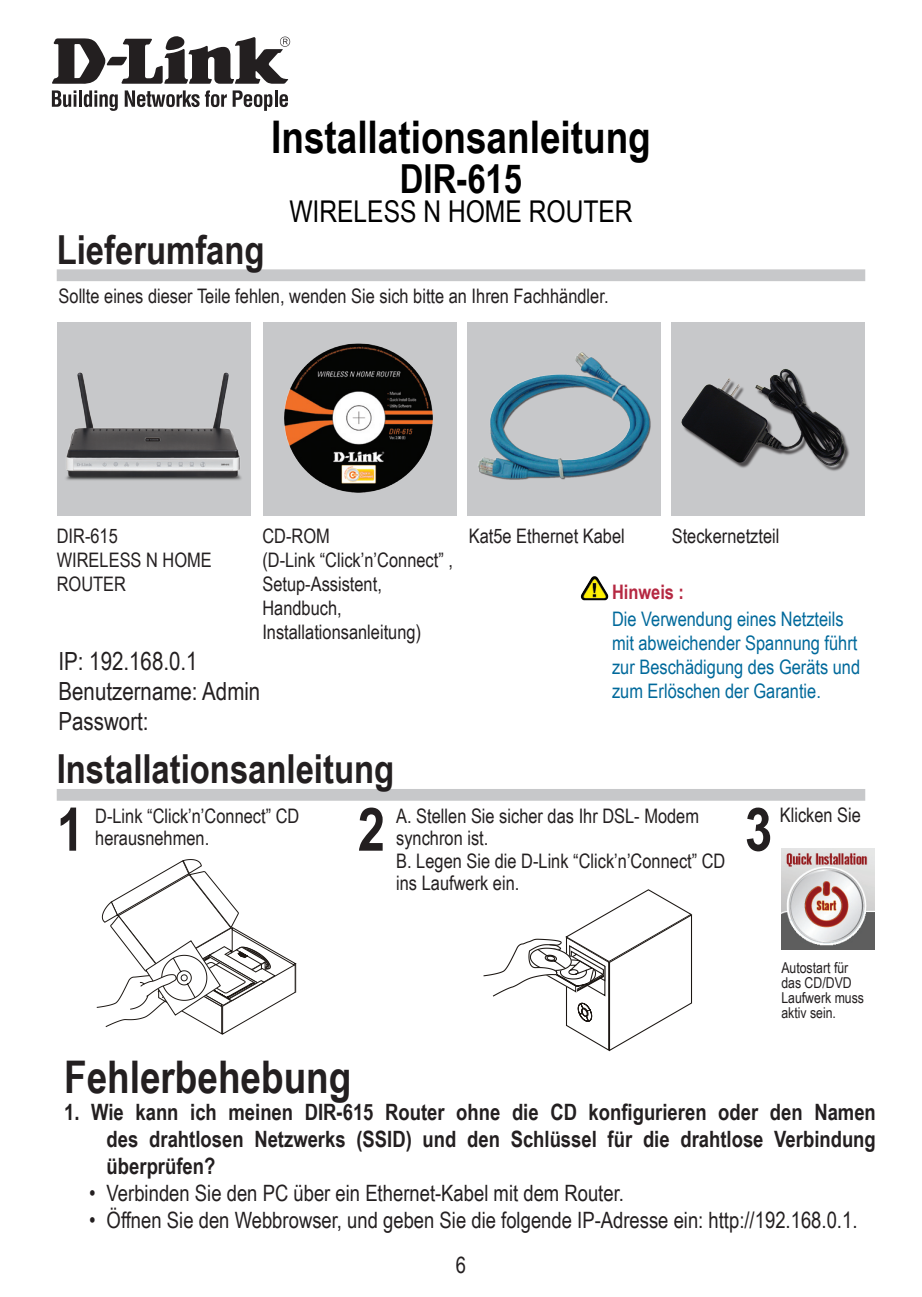
<style>
.page{position:relative;width:922px;height:1297px;background:#fff}
.page>*{position:absolute;margin:0;border:0;box-sizing:border-box;transform-origin:0 0}
.t1{font:700 60px "Arial Narrow";color:#231f20}
.t2{font:700 45px "Arial Narrow";color:#000}
.t3{font:700 45px "Arial Narrow";color:#231f20}
.t4{font:700 40px "Arial Narrow";color:#231f20}
.t5{font:700 40px "Arial Narrow";color:#000}
.t6{font:30px "Arial Narrow";color:#000}
.t7{font:25px/30px "Arial Narrow";color:#231f20}
.t8{font:700 22.5px/27px "Arial Narrow";color:#231f20;text-align:justify}
.t9{font:22.5px "Arial Narrow";color:#231f20}
.t10{font:20px/24px "Arial Narrow";color:#231f20}
.t11{font:20px/24px "Arial Narrow";color:#00699b}
.t12{font:700 20px "Arial Narrow";color:#b52842}
.t13{font:15px/15px "Arial Narrow";color:#231f20}
</style>
<div class="page">
<svg style="left:52px;top:90px;width:24px;height:17px"></svg>
<hr style="left:79px;top:90px;width:3px;height:17px;background:#231f20">
<svg style="left:84px;top:90px;width:34px;height:21px"></svg>
<svg style="left:125px;top:90px;width:74px;height:17px"></svg>
<svg style="left:205px;top:90px;width:67px;height:21px"></svg>
<hr style="left:274px;top:90px;width:3px;height:17px;background:#231f20">
<svg style="left:279px;top:94px;width:9px;height:13px"></svg>
<svg style="left:52px;top:36px;width:238px;height:48px"></svg>
<div style="left:57px;top:789px;width:808px;height:12px;background:#c7c8ca"></div>
<div style="left:57px;top:322px;width:194px;height:194px;background:#c7c8ca"></div>
<div style="left:262px;top:322px;width:194px;height:194px;background:#c7c8ca"></div>
<div style="left:466px;top:322px;width:194px;height:194px;background:#c7c8ca"></div>
<div style="left:671px;top:322px;width:194px;height:194px;background:#c7c8ca"></div>
<img style="left:681px;top:369px;width:169px;height:102px">
<img style="left:478px;top:352px;width:173px;height:128px">
<div style="left:57px;top:269px;width:808px;height:12px;background:#c7c8ca"></div>
<img style="left:580px;top:576px;width:28px;height:24px">
<svg style="left:97px;top:859px;width:200px;height:176px"></svg>
<svg style="left:483px;top:889px;width:210px;height:163px"></svg>
<img style="left:66px;top:372px;width:176px;height:108px">
<img style="left:781px;top:848px;width:93px;height:102px">
<img style="left:284px;top:343px;width:149px;height:150px">
<h3 class="t4" style="left:57px;top:219px;width:209px">Lieferumfang</h3>
<h2 class="t2" style="left:271px;top:103px;width:381px">Installationsanleitung</h2>
<h3 class="t5" style="left:400px;top:149px;width:124px">DIR-615</h3>
<h3 class="t6" style="left:289px;top:190px;width:345px">WIRELESS N HOME ROUTER</h3>
<p class="t10" style="left:59px;top:284px;width:551px">Sollte eines dieser Teile fehlen, wenden Sie sich bitte an Ihren Fachhändler.</p>
<p class="t10" style="left:262px;top:523px;width:192px">CD-ROM<br>(D-Link “Click’n’Connect” ,<br>Setup-Assistent,<br>Handbuch,<br>Installationsanleitung)</p>
<p class="t10" style="left:468px;top:523px;width:157px">Kat5e Ethernet Kabel</p>
<p class="t10" style="left:671px;top:523px;width:109px">Steckernetzteil</p>
<p class="t10" style="left:57px;top:523px;width:156px">DIR-61 5<br>WIRELESS N HOME<br>ROUTER</p>
<p class="t12" style="left:612px;top:577px;width:73px">Hinweis :</p>
<p class="t11" style="left:612px;top:606px;width:249px">Die Verwendung eines Netzteils mit abweichender Spannung führt zur Beschädigung des Geräts und zum Erlöschen der Garantie.</p>
<p class="t7" style="left:58px;top:645px;width:203px">IP: 1 92.1 68.0.1<br>Benutzername: Admin<br>Passwort:</p>
<h3 class="t4" style="left:57px;top:739px;width:339px">Installationsanleitung</h3>
<h1 class="t1" style="left:57px;top:784px;width:29px">1</h1>
<p class="t10" style="left:95px;top:804px;width:206px;line-height:22.5px">D-Link “Click’n’Connect” CD herausnehmen.</p>
<h1 class="t1" style="left:357px;top:784px;width:29px">2</h1>
<p class="t10" style="left:396px;top:804px;width:331px;line-height:22.5px">A. Stellen Sie sicher das Ihr DSL- Modem synchron ist.<br>B. Legen Sie die D-Link “Click’n’Connect” CD ins Laufwerk ein.</p>
<p class="t10" style="left:779px;top:803px;width:83px">Klicken Sie</p>
<h1 class="t1" style="left:744px;top:784px;width:29px">3</h1>
<p class="t13" style="left:781px;top:960px;width:84px">Autostart für das CD/DVD<br>Laufwerk muss aktiv sein.</p>
<h2 class="t3" style="left:64px;top:1043px;width:289px">Fehlerbehebung</h2>
<p class="t8" style="left:107px;top:1098px;width:770px;text-indent:-43px">1. Wie kann ich meinen DIR-615 Router ohne die CD konfigurieren oder den Namen des drahtlosen Netzwerks (SSID) und den Schlüssel für die drahtlose Verbindung überprüfen?</p>
<p class="t9" style="left:89px;top:1177px;width:536px">• Verbinden Sie den PC über ein Ethernet-Kabel mit dem Router.</p>
<p class="t9" style="left:89px;top:1204px;width:769px">• Öffnen Sie den Webbrowser, und geben Sie die folgende IP-Adresse ein: http://1 92.1 68.0.1 .</p>
</div>
